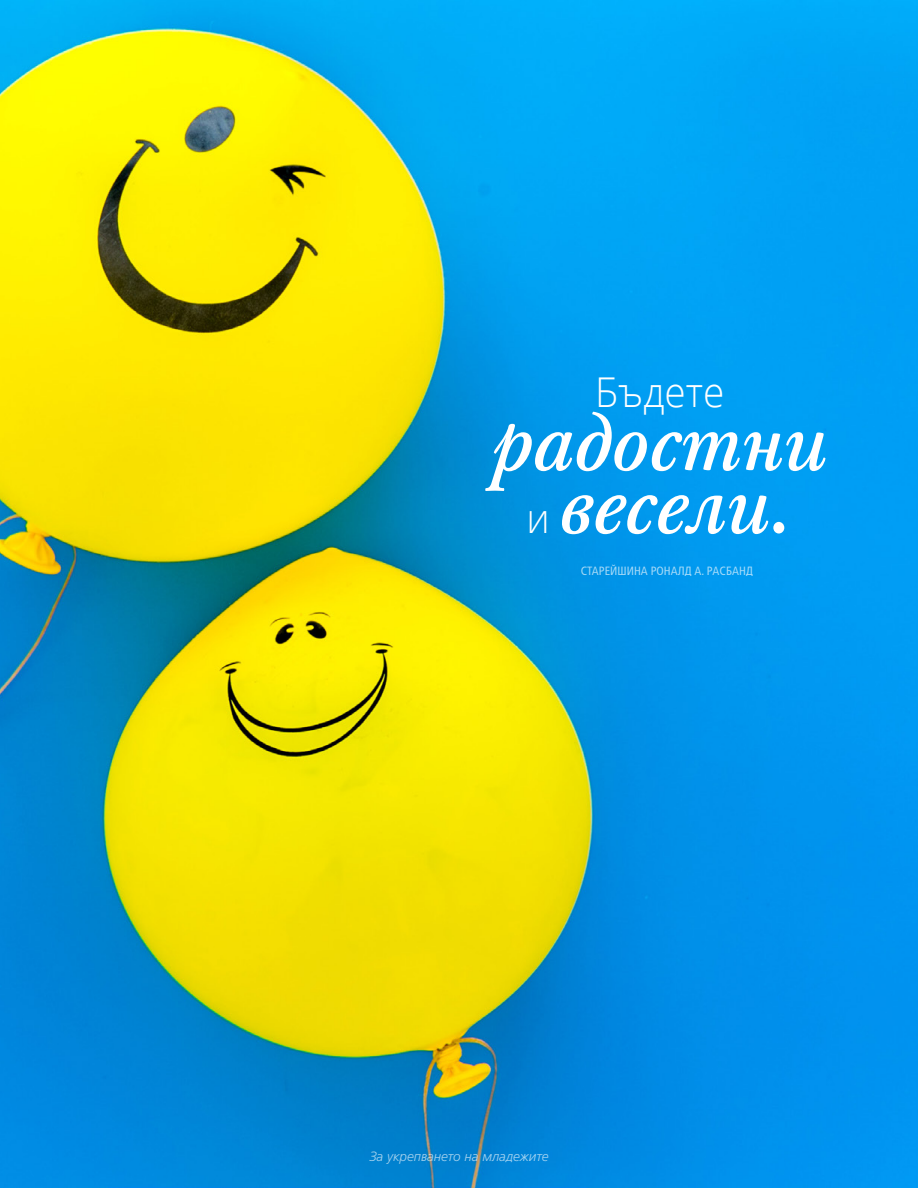
<style>
.page{position:relative;width:918px;height:1188px;background:#fff}
.page>*{position:absolute;margin:0;border:0;box-sizing:border-box;transform-origin:0 0}
.artcl13_p1_figure_im{font:italic 500 78.15px/63px "Mc Kaylds Lat";color:#fff;text-align:center;scale:.94 1}
.artcl13_p1_figure_im-2{font:300 41.1px "Dots Solidlds Lat";color:#fff;scale:.94 1}
.t1{font:italic 300 13.5px "Frutigerlds Lat";color:#fff}
.t2{font:condensed 12px "Frutigerlds Lat";color:#fff}
.s1{font-family:"Dots Solidlds Lat";font-weight:300;font-style:normal;font-size:41.1px}
</style>
<div class="page">
<img style="left:0;top:0;width:918px;height:1188px">
<p class="artcl13_p1_figure_im-2" style="left:595px;top:362px;width:139px">Бъдете</p>
<p class="artcl13_p1_figure_im" style="left:492px;top:412px;width:358px">радостни <span class="s1">и</span> весели.</p>
<p class="t2" style="left:581px;top:561px;width:174px">СТАРЕЙШИНА РОНАЛД А. РАСБАНД</p>
<p class="t1" style="left:369px;top:1146px;width:181px">За укрепването на младежите</p>
</div>
